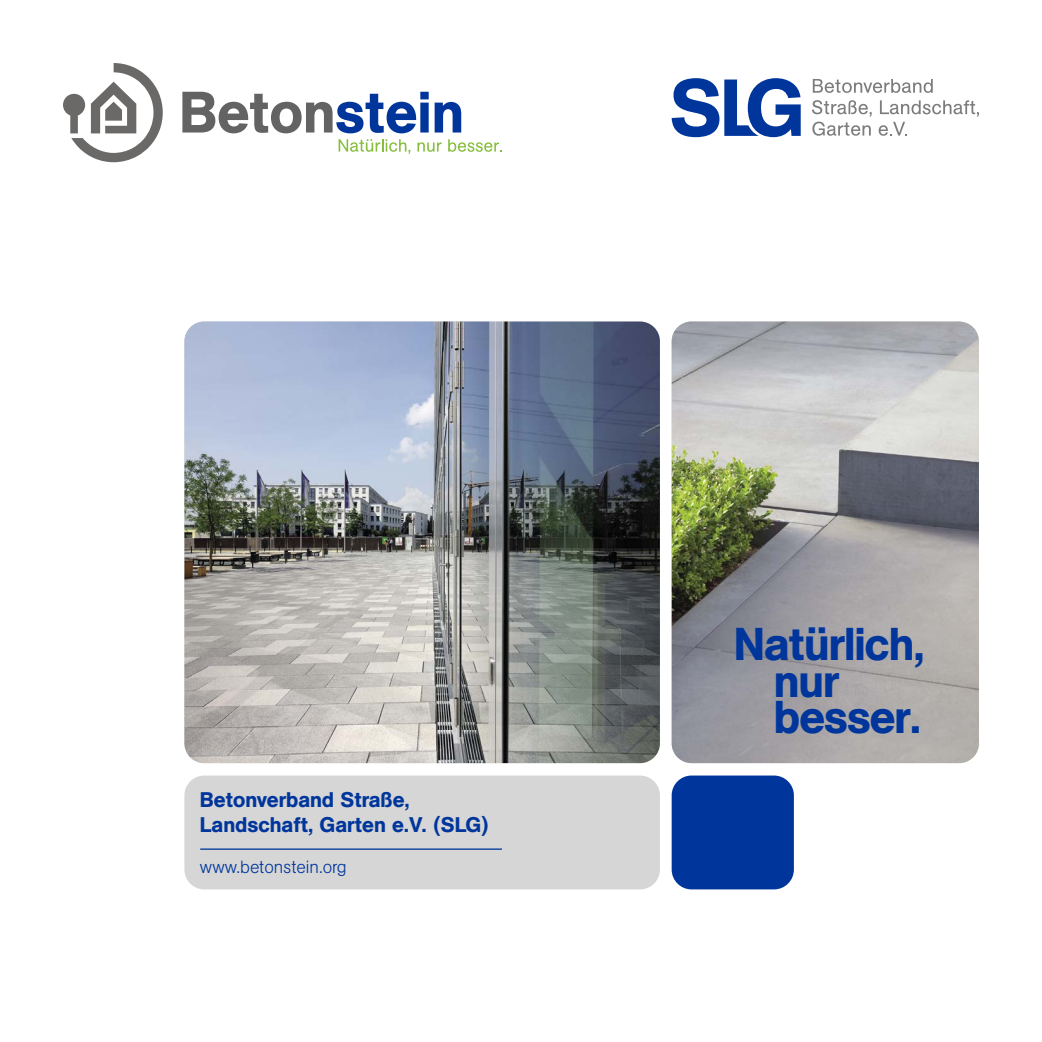
<style>
.page{position:relative;width:1042px;height:1042px;background:#fff}
.page>*{position:absolute;margin:0;border:0;box-sizing:border-box;transform-origin:0 0}
.t1{font:500 45.5px/36.8px "AG Book Pro";letter-spacing:-.02em;color:#00369c}
.t2{font:500 21px/25.2px "AG Book Pro";color:#00369c}
.t3{font:300 17.5px "AG Book Pro";color:#00369c}
</style>
<div class="page">
<img style="left:671px;top:321px;width:308px;height:442px">
<svg style="left:63px;top:63px;width:100px;height:99px"></svg>
<svg style="left:338px;top:139px;width:72px;height:15px"></svg>
<svg style="left:417px;top:142px;width:25px;height:10px"></svg>
<svg style="left:448px;top:139px;width:54px;height:13px"></svg>
<svg style="left:182px;top:92px;width:247px;height:41px"></svg>
<svg style="left:435px;top:102px;width:26px;height:30px"></svg>
<svg style="left:813px;top:79px;width:120px;height:14px"></svg>
<svg style="left:812px;top:100px;width:59px;height:36px"></svg>
<svg style="left:878px;top:100px;width:101px;height:36px"></svg>
<svg style="left:671px;top:78px;width:130px;height:59px"></svg>
<img style="left:184px;top:321px;width:476px;height:442px">
<div style="left:184px;top:775px;width:476px;height:114px;background:#d6d6d6;border-radius:20px"></div>
<div style="left:671px;top:775px;width:123px;height:114px;background:#00369c;border-radius:20px"></div>
<hr style="left:200px;top:848px;width:302px;height:2px;background:#00369c">
<p class="t2" style="left:200px;top:787px;width:291px">Betonverband Straße,<br>Landschaft, Garten e.V. (SLG)</p>
<p class="t3" style="left:200px;top:856px;width:148px">www.betonstein.org</p>
<h1 class="t1" style="left:774px;top:625px;width:152px;text-indent:-40px">Natürlich, nur besser.</h1>
</div>
